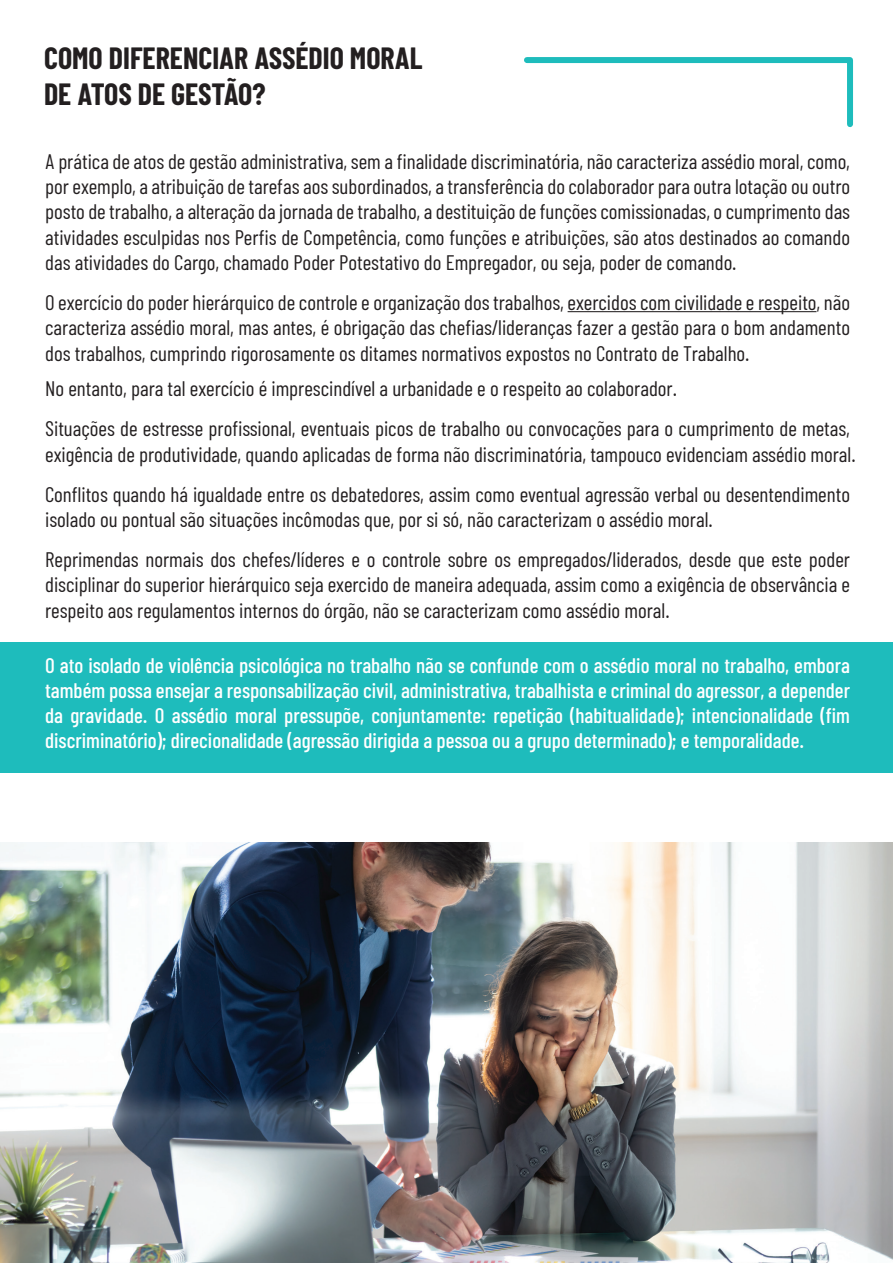
<style>
.page{position:relative;width:893px;height:1263px;background:#fff}
.page>*{position:absolute;margin:0;border:0;box-sizing:border-box;transform-origin:0 0}
.t1{font:700 30px/36px "Barlow Condensed";color:#231f20}
.t2{font:21px/25.2px "Barlow Condensed";color:#231f20}
.t3{font:500 21px/25.2px "Barlow Condensed";color:#fff;text-align:justify}
</style>
<div class="page">
<div style="left:0;top:643px;width:893px;height:130px;background:#1ebcbc"></div>
<hr style="left:568px;top:311px;width:248px;height:1px;background:#231f20">
<svg style="left:524px;top:57px;width:329px;height:71px"></svg>
<img style="left:0;top:843px;width:893px;height:420px">
<h1 class="t1" style="left:44px;top:40px;width:380px">COMO DIFERENCIAR ASSÉDIO MORAL<br>DE ATOS DE GESTÃO?</h1>
<p class="t2" style="left:45px;top:148px;width:806px;text-align:justify">A prática de atos de gestão administrativa, sem a finalidade discriminatória, não caracteriza assédio moral, como, por exemplo, a atribuição de tarefas aos subordinados, a transferência do colaborador para outra lotação ou outro posto de trabalho, a alteração da jornada de trabalho, a destituição de funções comissionadas, o cumprimento das atividades esculpidas nos Perfis de Competência, como funções e atribuições, são atos destinados ao comando das atividades do Cargo, chamado Poder Potestativo do Empregador, ou seja, poder de comando.</p>
<p class="t2" style="left:45px;top:289px;width:806px;text-align:justify">O exercício do poder hierárquico de controle e organização dos trabalhos, exercidos com civilidade e respeito, não caracteriza assédio moral, mas antes, é obrigação das chefias/lideranças fazer a gestão para o bom andamento dos trabalhos, cumprindo rigorosamente os ditames normativos expostos no Contrato de Trabalho.</p>
<p class="t2" style="left:45px;top:368px;width:806px;line-height:40.2px">No entanto, para tal exercício é imprescindível a urbanidade e o respeito ao colaborador.<br>Situações de estresse profissional, eventuais picos de trabalho ou convocações para o cumprimento de metas,</p>
<p class="t2" style="left:45px;top:433px;width:812px;line-height:40.2px">exigência de produtividade, quando aplicadas de forma não discriminatória, tampouco evidenciam assédio moral.<br>Conflitos quando há igualdade entre os debatedores, assim como eventual agressão verbal ou desentendimento</p>
<p class="t2" style="left:45px;top:499px;width:806px;line-height:40.2px">isolado ou pontual são situações incômodas que, por si só, não caracterizam o assédio moral.<br>Reprimendas normais dos chefes/líderes e o controle sobre os empregados/liderados, desde que este poder</p>
<p class="t2" style="left:45px;top:572px;width:806px">disciplinar do superior hierárquico seja exercido de maneira adequada, assim como a exigência de observância e respeito aos regulamentos internos do órgão, não se caracterizam como assédio moral.</p>
<p class="t3" style="left:45px;top:652px;width:806px">O ato isolado de violência psicológica no trabalho não se confunde com o assédio moral no trabalho, embora também possa ensejar a responsabilização civil, administrativa, trabalhista e criminal do agressor, a depender da gravidade. O assédio moral pressupõe, conjuntamente: repetição (habitualidade); intencionalidade (fim discriminatório); direcionalidade (agressão dirigida a pessoa ou a grupo determinado); e temporalidade.</p>
</div>
